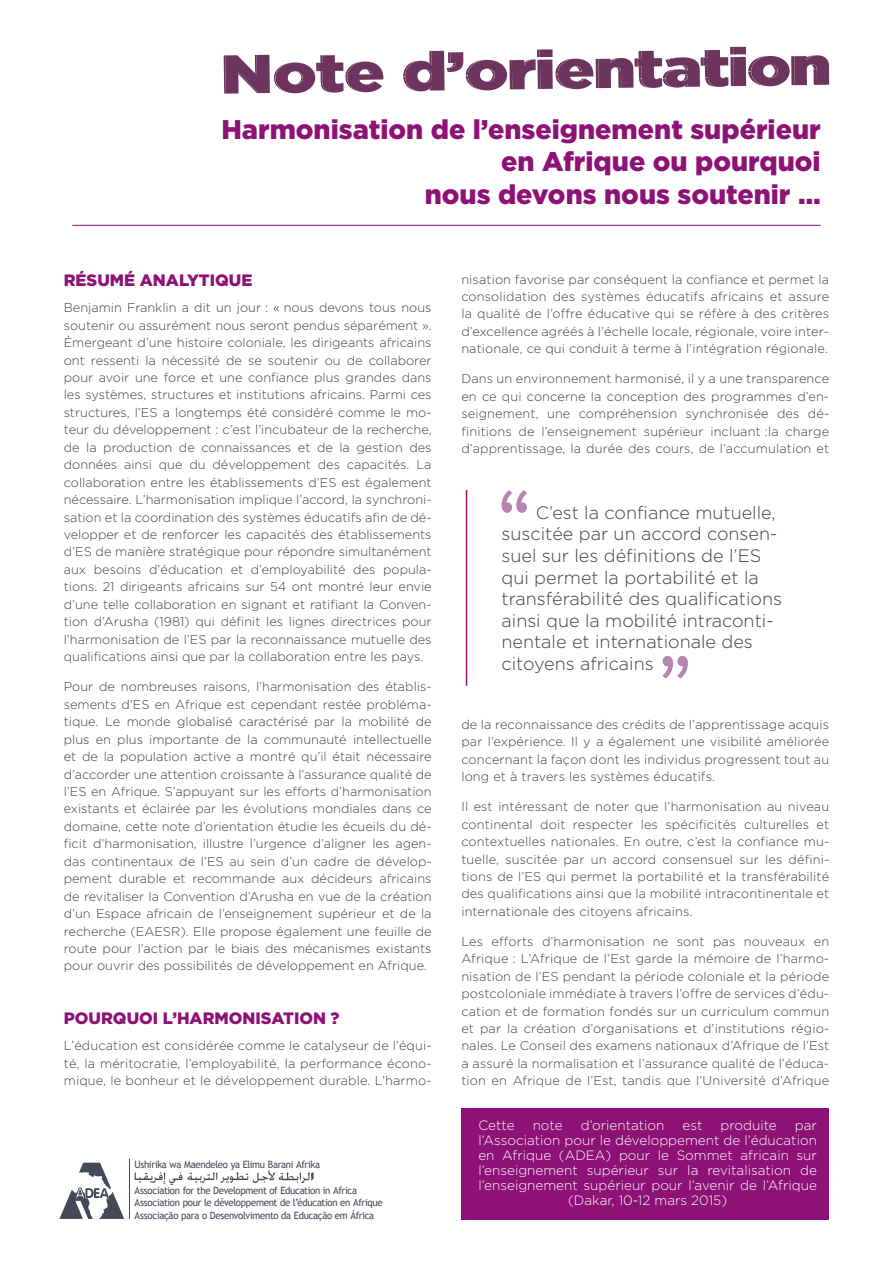
<style>
.page{position:relative;width:893px;height:1263px;background:#fff}
.page>*{position:absolute;margin:0;border:0;box-sizing:border-box;transform-origin:0 0}
.t1{font:900 27px/32.4px "Gotham";color:#8e1276;text-align:right}
.t2{font:300 18px/21.6px "Gotham";color:#414042}
.t3{font:900 16.5px "Gotham";color:#8e1276}
.t4{font:300 13.5px "Gotham";color:#fff}
.t5{font:300 12.75px/17.4px "Gotham";letter-spacing:.01em;color:#414042;text-align:justify}
.t6{font:10.05px/12.5px "Trebuchet MS";letter-spacing:-.03em;color:#444859;scale:.95 1}
</style>
<div class="page">
<div style="left:461px;top:1108px;width:368px;height:112px;background:#8e1276"></div>
<hr style="left:129px;top:1159px;width:1px;height:60px;background:#444859">
<svg style="left:135px;top:1170px;width:179px;height:15px"></svg>
<svg style="left:59px;top:1163px;width:65px;height:56px"></svg>
<svg style="left:403px;top:47px;width:426px;height:44px"></svg>
<svg style="left:224px;top:55px;width:159px;height:39px"></svg>
<hr style="left:72px;top:225px;width:749px;height:1px;background:#8e1276">
<svg style="left:501px;top:490px;width:26px;height:23px"></svg>
<svg style="left:662px;top:656px;width:26px;height:22px"></svg>
<hr style="left:466px;top:490px;width:1px;height:196px;background:#8e1276">
<h1 class="t1" style="left:221px;top:113px;width:601px">Harmonisation de l’enseignement supérieur en Afrique ou pourquoi<br>nous devons nous soutenir …</h1>
<p class="t3" style="left:64px;top:271px;width:190px">Résumé analytique</p>
<p class="t5" style="left:64px;top:299px;width:369px">Benjamin Franklin a dit un jour : « nous devons tous nous soutenir ou assurément nous seront pendus séparément ».<br>Émergeant d’une histoire coloniale, les dirigeants africains ont ressenti la nécessité de se soutenir ou de collaborer pour avoir une force et une confiance plus grandes dans les systèmes, structures et institutions africains. Parmi ces structures, l’ES a longtemps été considéré comme le mo&shy;teur du développement : c’est l’incubateur de la recherche, de la production de connaissances et de la gestion des données ainsi que du développement des capacités. La collaboration entre les établissements d’ES est également nécessaire. L’harmonisation implique l’accord, la synchroni&shy;sation et la coordination des systèmes éducatifs afin de dé&shy;velopper et de renforcer les capacités des établissements d’ES de manière stratégique pour répondre simultanément aux besoins d’éducation et d’employabilité des popula&shy;tions. 21 dirigeants africains sur 54 ont montré leur envie d’une telle collaboration en signant et ratifiant la Conven&shy;tion d’Arusha (1981) qui définit les lignes directrices pour l’harmonisation de l’ES par la reconnaissance mutuelle des qualifications ainsi que par la collaboration entre les pays.</p>
<p class="t5" style="left:64px;top:678px;width:369px">Pour de nombreuses raisons, l’harmonisation des établis&shy;sements d’ES en Afrique est cependant restée probléma&shy;tique. Le monde globalisé caractérisé par la mobilité de plus en plus importante de la communauté intellectuelle et de la population active a montré qu’il était nécessaire d’accorder une attention croissante à l’assurance qualité de l’ES en Afrique. S’appuyant sur les efforts d’harmonisation existants et éclairée par les évolutions mondiales dans ce domaine, cette note d’orientation étudie les écueils du dé&shy;ficit d’harmonisation, illustre l’urgence d’aligner les agen&shy;das continentaux de l’ES au sein d’un cadre de dévelop&shy;pement durable et recommande aux décideurs africains de revitaliser la Convention d’Arusha en vue de la création d’un Espace africain de l’enseignement supérieur et de la recherche (EAESR). Elle propose également une feuille de route pour l’action par le biais des mécanismes existants pour ouvrir des possibilités de développement en Afrique.</p>
<p class="t3" style="left:64px;top:1009px;width:277px">Pourquoi l’harmonisation ?</p>
<p class="t5" style="left:64px;top:1037px;width:369px">L’éducation est considérée comme le catalyseur de l’équi&shy;té, la méritocratie, l’employabilité, la performance écono&shy;mique, le bonheur et le développement durable. L’harmo-</p>
<p class="t6" style="left:135px;top:1158px;width:197px">Ushirika wa Maendeleo ya Elimu Barani Afrika</p>
<p class="t6" style="left:135px;top:1184px;width:263px">Association for the Development of Education in Africa<br>Association pour le développement de l’éducation en Afrique<br>Associação para o Desenvolvimento da Educação em África</p>
<p class="t5" style="left:461px;top:270px;width:369px">nisation favorise par conséquent la confiance et permet la consolidation des systèmes éducatifs africains et assure la qualité de l’offre éducative qui se réfère à des critères d’excellence agréés à l’échelle locale, régionale, voire inter&shy;nationale, ce qui conduit à terme à l’intégration régionale.</p>
<p class="t5" style="left:461px;top:370px;width:369px">Dans un environnement harmonisé, il y a une transparence en ce qui concerne la conception des programmes d’en&shy;seignement, une compréhension synchronisée des dé&shy;finitions de l’enseignement supérieur incluant :la charge d’apprentissage, la durée des cours, de l’accumulation et</p>
<p class="t2" style="left:501px;top:501px;width:282px;text-indent:34px">C’est la confiance mutuelle, suscitée par un accord consen&shy;suel sur les définitions de l’ES qui permet la portabilité et la transférabilité des qualifications ainsi que la mobilité intraconti&shy;nentale et internationale des citoyens africains</p>
<p class="t5" style="left:461px;top:716px;width:369px">de la reconnaissance des crédits de l’apprentissage acquis par l’expérience. Il y a également une visibilité améliorée concernant la façon dont les individus progressent tout au long et à travers les systèmes éducatifs.</p>
<p class="t5" style="left:461px;top:798px;width:369px">Il est intéressant de noter que l’harmonisation au niveau continental doit respecter les spécificités culturelles et contextuelles nationales. En outre, c’est la confiance mu&shy;tuelle, suscitée par un accord consensuel sur les défini&shy;tions de l’ES qui permet la portabilité et la transférabilité des qualifications ainsi que la mobilité intracontinentale et internationale des citoyens africains.</p>
<p class="t5" style="left:461px;top:932px;width:369px">Les efforts d’harmonisation ne sont pas nouveaux en Afrique : L’Afrique de l’Est garde la mémoire de l’harmo&shy;nisation de l’ES pendant la période coloniale et la période postcoloniale immédiate à travers l’offre de services d’édu&shy;cation et de formation fondés sur un curriculum commun et par la création d’organisations et d’institutions régio&shy;nales. Le Conseil des examens nationaux d’Afrique de l’Est a assuré la normalisation et l’assurance qualité de l’éduca&shy;tion en Afrique de l’Est, tandis que l’Université d’Afrique</p>
<p class="t4" style="left:478px;top:1118px;width:38px">Cette</p>
<p class="t4" style="left:533px;top:1118px;width:31px">note</p>
<p class="t4" style="left:581px;top:1118px;width:85px">d’orientation</p>
<p class="t4" style="left:683px;top:1118px;width:21px">est</p>
<p class="t4" style="left:721px;top:1118px;width:58px">produite</p>
<p class="t4" style="left:795px;top:1118px;width:24px">par</p>
<p class="t4" style="left:478px;top:1133px;width:340px">l’Association pour le développement de l’éducation</p>
<p class="t4" style="left:478px;top:1148px;width:340px">en Afrique (ADEA) pour le Sommet africain sur</p>
<p class="t4" style="left:478px;top:1163px;width:340px">l’enseignement supérieur sur la revitalisation de</p>
<p class="t4" style="left:478px;top:1178px;width:340px">l’enseignement supérieur pour l’avenir de l’Afrique</p>
<p class="t4" style="left:568px;top:1193px;width:161px">(Dakar, 10-12 mars 2015)</p>
</div>
